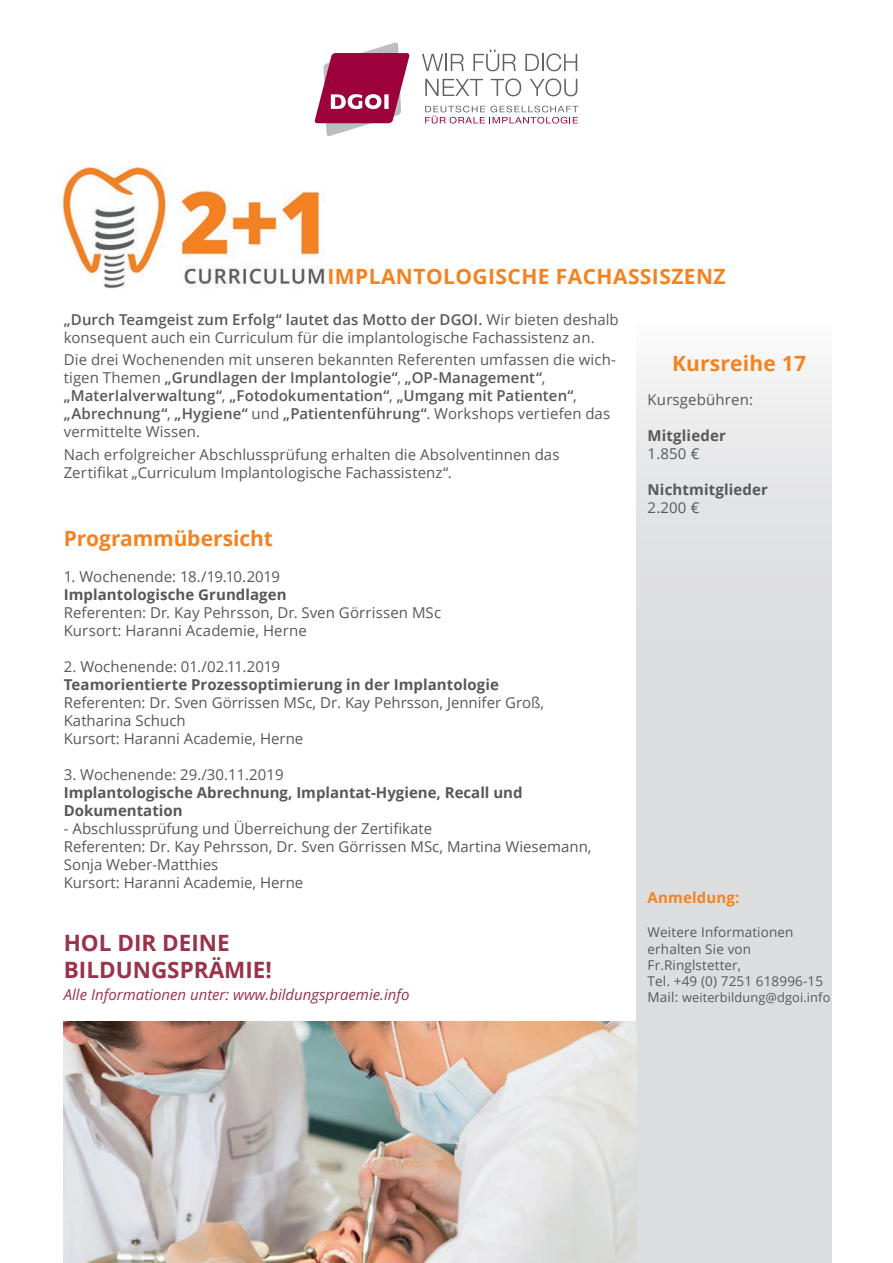
<style>
.page{position:relative;width:893px;height:1263px;background:#fff}
.page>*{position:absolute;margin:0;border:0;box-sizing:border-box;transform-origin:0 0}
.t1{font:700 22.5px "Open Sans";color:#99334a}
._05_Fließtext_10_auf{font:700 21px "Open Sans";letter-spacing:.02em;color:#f58220}
._05_Fließtext_10_auf-2{font:700 21px "Open Sans";letter-spacing:-.005em;color:#f58220}
._05_Fließtext_10_auf-3{font:15px/18px "Open Sans";color:#57585a}
.t2{font:600 15px/18px "Open Sans";letter-spacing:.005em;color:#57585a}
._05_Fließtext_10_auf-4{font:700 15px/18px "Open Sans";color:#57585a}
.t3{font:italic 15px "Open Sans";color:#99334a}
._05_Fließtext_10_auf-5{font:700 15px "Open Sans";letter-spacing:.01em;color:#f58220}
._05_Fließtext_10_auf-6{font:13.5px/16.2px "Open Sans";letter-spacing:.01em;color:#57585a}
._05_Fließtext_10_auf-7{font:12.75px "Open Sans";letter-spacing:.01em;color:#57585a}
.s1{font-weight:600}
.s2{font-weight:400}
.s3{font-weight:700}
.s4{font-size:13.5px}
</style>
<div class="page">
<div style="left:637px;top:323px;width:195px;height:940px;background:#dcdddf"></div>
<svg style="left:315px;top:43px;width:94px;height:93px"></svg>
<svg style="left:425px;top:79px;width:58px;height:17px"></svg>
<svg style="left:491px;top:78px;width:30px;height:18px"></svg>
<svg style="left:530px;top:78px;width:47px;height:18px"></svg>
<svg style="left:422px;top:54px;width:42px;height:17px"></svg>
<svg style="left:473px;top:50px;width:43px;height:21px"></svg>
<svg style="left:525px;top:53px;width:52px;height:18px"></svg>
<svg style="left:425px;top:106px;width:153px;height:18px"></svg>
<img style="left:64px;top:167px;width:262px;height:122px">
<img style="left:64px;top:1022px;width:573px;height:241px">
<p class="_05_Fließtext_10_auf" style="left:328px;top:261px;width:400px">IMPLANTOLOGISCHE FACHASSISZENZ</p>
<p class="_05_Fließtext_10_auf-3" style="left:64px;top:310px;width:556px"><span class="s1">„Durch Teamgeist zum Erfolg“ lautet das Motto der DGOI.</span> Wir bieten deshalb konsequent auch ein Curriculum für die implantologische Fachassistenz an.</p>
<p class="t2" style="left:64px;top:351px;width:554px"><span class="s2">Die drei Wochenenden mit unseren bekannten Referenten umfassen die wich&shy;tigen Themen</span> „Grundlagen der Implantologie“<span class="s2">,</span> „OP-Management“<span class="s2">, </span>„MaterIalverwaltung“<span class="s2">,</span> „Fotodokumentation“<span class="s2">,</span> „Umgang mit Patienten“<span class="s2">, </span>„Abrechnung“<span class="s2">,</span> „Hygiene“ <span class="s2">und</span> „Patientenführung“<span class="s2">. Workshops vertiefen das vermittelte Wissen.</span></p>
<p class="_05_Fließtext_10_auf-3" style="left:64px;top:445px;width:497px">Nach erfolgreicher Abschlussprüfung erhalten die Absolventinnen das<br>Zertifikat „Curriculum Implantologische Fachassistenz“.</p>
<p class="_05_Fließtext_10_auf" style="left:672px;top:349px;width:136px">Kursreihe 17</p>
<p class="_05_Fließtext_10_auf-3" style="left:648px;top:390px;width:107px">Kursgebühren:</p>
<p class="_05_Fließtext_10_auf-4" style="left:648px;top:426px;width:80px">Mitglieder</p>
<p class="_05_Fließtext_10_auf-3" style="left:648px;top:444px;width:53px">1.850 €</p>
<p class="_05_Fließtext_10_auf-4" style="left:648px;top:480px;width:122px">Nichtmitglieder</p>
<p class="_05_Fließtext_10_auf-3" style="left:648px;top:498px;width:53px">2.200 €</p>
<p class="_05_Fließtext_10_auf-2" style="left:64px;top:524px;width:211px">Programmübersicht</p>
<p class="_05_Fließtext_10_auf-3" style="left:64px;top:567px;width:379px">1. Wochenende: 18./19.10.2019<br><span class="s3">Implantologische Grundlagen<br></span>Referenten: Dr. Kay Pehrsson, Dr. Sven Görrissen MSc Kursort: Haranni Academie, Herne</p>
<p class="_05_Fließtext_10_auf-4" style="left:64px;top:657px;width:437px"><span class="s2">2. Wochenende: 01./02.11.2019<br></span>Teamorientierte Prozessoptimierung in der Implantologie</p>
<p class="_05_Fließtext_10_auf-3" style="left:64px;top:693px;width:482px">Referenten: Dr. Sven Görrissen MSc, Dr. Kay Pehrsson, Jennifer Groß,<br>Katharina Schuch<br>Kursort: Haranni Academie, Herne</p>
<p class="_05_Fließtext_10_auf-4" style="left:64px;top:765px;width:460px"><span class="s2">3. Wochenende: 29./30.11.2019<br></span>Implantologische Abrechnung, Implantat-Hygiene, Recall und<br>Dokumentation</p>
<p class="_05_Fließtext_10_auf-3" style="left:64px;top:819px;width:529px">- Abschlussprüfung und Überreichung der Zertifikate<br>Referenten: Dr. Kay Pehrsson, Dr. Sven Görrissen MSc, Martina Wiesemann, Sonja Weber-Matthies<br>Kursort: Haranni Academie, Herne</p>
<p class="t1" style="left:64px;top:927px;width:168px">HOL DIR DEINE</p>
<p class="t1" style="left:64px;top:954px;width:210px">BILDUNGSPRÄMIE!</p>
<p class="t3" style="left:64px;top:984px;width:347px">Alle Informationen unter: www.bildungspraemie.info</p>
<p class="_05_Fließtext_10_auf-5" style="left:648px;top:887px;width:93px">Anmeldung:</p>
<p class="_05_Fließtext_10_auf-6" style="left:648px;top:924px;width:177px">Weitere Informationen erhalten Sie von<br>Fr.Ringlstetter,<br>Tel. +49 (0) 7251 618996-15</p>
<p class="_05_Fließtext_10_auf-7" style="left:648px;top:989px;width:184px"><span class="s4">Mail:</span> weiterbildung@dgoi.info</p>
</div>
